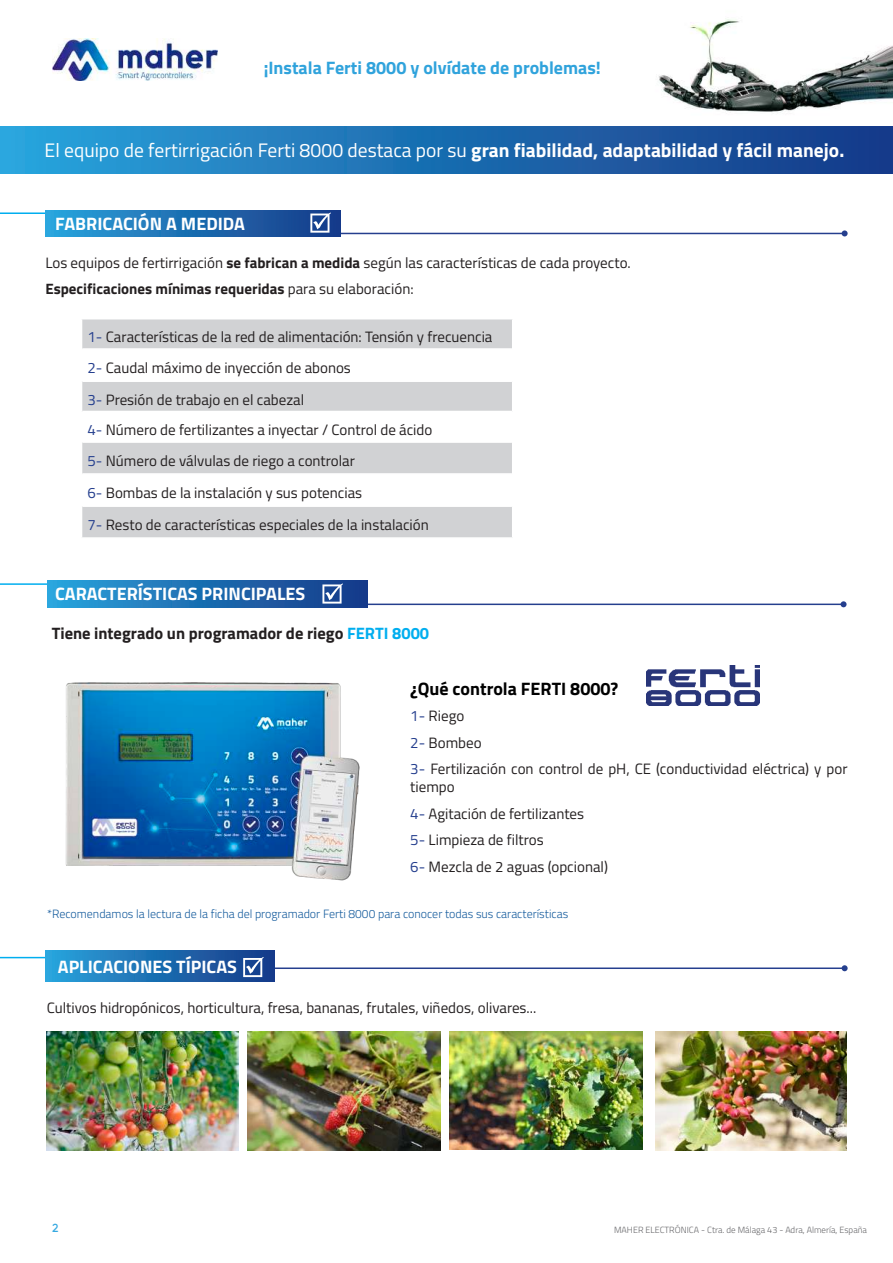
<style>
.page{position:relative;width:893px;height:1263px;background:#fff}
.page>*{position:absolute;margin:0;border:0;box-sizing:border-box;transform-origin:0 0}
.t1{font:19.5px "Titillium Web";color:#fff}
.t2{font:700 18px "Titillium Web";color:#fff}
.t3{font:700 18px "Titillium Web";color:#30a3dc}
.t4{font:700 18px "Titillium Web";color:#000}
.t5{font:700 16.5px "Titillium Web";color:#231f20}
.t6{font:15px/26.5px "Titillium Web";color:#231f20}
.t7{font:300 12px "Titillium Web";color:#175d9e}
.t8{font:12px "VVE Giallo Medium";color:#36a9e1}
.t9{font:300 9px "Titillium Web";color:#67676a}
.s1{font-weight:700}
.s2{color:#253f8e}
.s3{color:#00aeef}
</style>
<div class="page">
<img style="left:659px;top:19px;width:233px;height:94px">
<img style="left:52px;top:39px;width:165px;height:42px">
<hr style="left:249px;top:233px;width:596px;height:1px;background:#253f8e">
<svg style="left:842px;top:230px;width:6px;height:6px"></svg>
<hr style="left:0;top:212px;width:74px;height:2px;background:#00aeef">
<hr style="left:0;top:583px;width:60px;height:2px;background:#00aeef">
<hr style="left:0;top:957px;width:58px;height:1px;background:#00aeef">
<hr style="left:239px;top:604px;width:604px;height:1px;background:#253f8e">
<svg style="left:840px;top:601px;width:6px;height:6px"></svg>
<hr style="left:237px;top:967px;width:608px;height:2px;background:#253f8e">
<svg style="left:842px;top:965px;width:6px;height:6px"></svg>
<div style="left:45px;top:950px;width:230px;height:31px;background:linear-gradient(to right,#29a3dc,#143887)"></div>
<div style="left:47px;top:581px;width:320px;height:26px;background:linear-gradient(to right,#29a4dc,#153887)"></div>
<div style="left:46px;top:210px;width:294px;height:27px;background:linear-gradient(to right,#29a3dc,#143887)"></div>
<div style="left:0;top:126px;width:893px;height:48px;background:linear-gradient(to right,#29a4dc,#143786)"></div>
<svg style="left:310px;top:212px;width:21px;height:21px"></svg>
<svg style="left:322px;top:583px;width:21px;height:21px"></svg>
<svg style="left:243px;top:957px;width:21px;height:20px"></svg>
<svg style="left:82px;top:319px;width:430px;height:218px;fill:#d1d2d4"></svg>
<hr style="left:82px;top:348px;width:430px;height:2px;background:#fff">
<hr style="left:82px;top:380px;width:430px;height:2px;background:#fff">
<hr style="left:82px;top:411px;width:430px;height:1px;background:#fff">
<hr style="left:82px;top:441px;width:430px;height:2px;background:#fff">
<hr style="left:82px;top:473px;width:430px;height:2px;background:#fff">
<hr style="left:82px;top:505px;width:430px;height:2px;background:#fff">
<img style="left:47px;top:1031px;width:191px;height:119px">
<img style="left:248px;top:1031px;width:192px;height:119px">
<img style="left:449px;top:1031px;width:194px;height:119px">
<img style="left:655px;top:1031px;width:191px;height:119px">
<img style="left:65px;top:682px;width:295px;height:199px">
<img style="left:646px;top:665px;width:113px;height:40px">
<p class="t3" style="left:264px;top:54px;width:339px">¡Instala Ferti 8000 y olvídate de problemas!</p>
<h1 class="t1" style="left:45px;top:136px;width:801px">El equipo de fertirrigación Ferti 8000 destaca por su <span class="s1">gran fiabilidad, adaptabilidad y fácil manejo.</span></h1>
<p class="t2" style="left:55px;top:210px;width:191px">FABRICACIÓN A MEDIDA</p>
<p class="t6" style="left:45px;top:249px;width:587px">Los equipos de fertirrigación <span class="s1">se fabrican a medida</span> según las características de cada proyecto.<br><span class="s1">Especificaciones mínimas requeridas</span> para su elaboración:</p>
<p class="t6" style="left:88px;top:321px;width:406px;line-height:30.5px"><span class="s2">1-</span> Características de la red de alimentación: Tensión y frecuencia<br><span class="s2">2-</span> Caudal máximo de inyección de abonos</p>
<p class="t6" style="left:88px;top:384px;width:346px;line-height:30.5px"><span class="s2">3-</span> Presión de trabajo en el cabezal<br><span class="s2">4-</span> Número de fertilizantes a inyectar / Control de ácido<br><span class="s2">5-</span> Número de válvulas de riego a controlar</p>
<p class="t6" style="left:88px;top:476px;width:343px;line-height:32.1px"><span class="s2">6-</span> Bombas de la instalación y sus potencias<br><span class="s2">7-</span> Resto de características especiales de la instalación</p>
<p class="t2" style="left:55px;top:580px;width:252px">CARACTERÍSTICAS PRINCIPALES</p>
<p class="t5" style="left:52px;top:621px;width:379px">Tiene integrado un programador de riego <span class="s3">FERTI 8000</span></p>
<p class="t4" style="left:410px;top:675px;width:210px">¿Qué controla FERTI 8000?</p>
<p class="t6" style="left:410px;top:702px;width:439px"><span class="s2">1-</span> Riego<br><span class="s2">2-</span> Bombeo<br><span class="s2">3-</span> Fertilización con control de pH, CE (conductividad eléctrica) y por</p>
<p class="t6" style="left:410px;top:773px;width:199px">tiempo<br><span class="s2">4-</span> Agitación de fertilizantes<br><span class="s2">5-</span> Limpieza de filtros<br><span class="s2">6-</span> Mezcla de 2 aguas (opcional)</p>
<p class="t7" style="left:47px;top:905px;width:523px">*Recomendamos la lectura de la ficha del programador Ferti 8000 para conocer todas sus características</p>
<p class="t2" style="left:58px;top:953px;width:181px">APLICACIONES TÍPICAS</p>
<p class="t6" style="left:47px;top:994px;width:491px">Cultivos hidropónicos, horticultura, fresa, bananas, frutales, viñedos, olivares...</p>
<p class="t8" style="left:52px;top:1219px;width:8px">2</p>
<p class="t9" style="left:614px;top:1223px;width:255px">MAHER ELECTRÓNICA - Ctra. de Málaga 43 - Adra, Almería, España</p>
</div>
